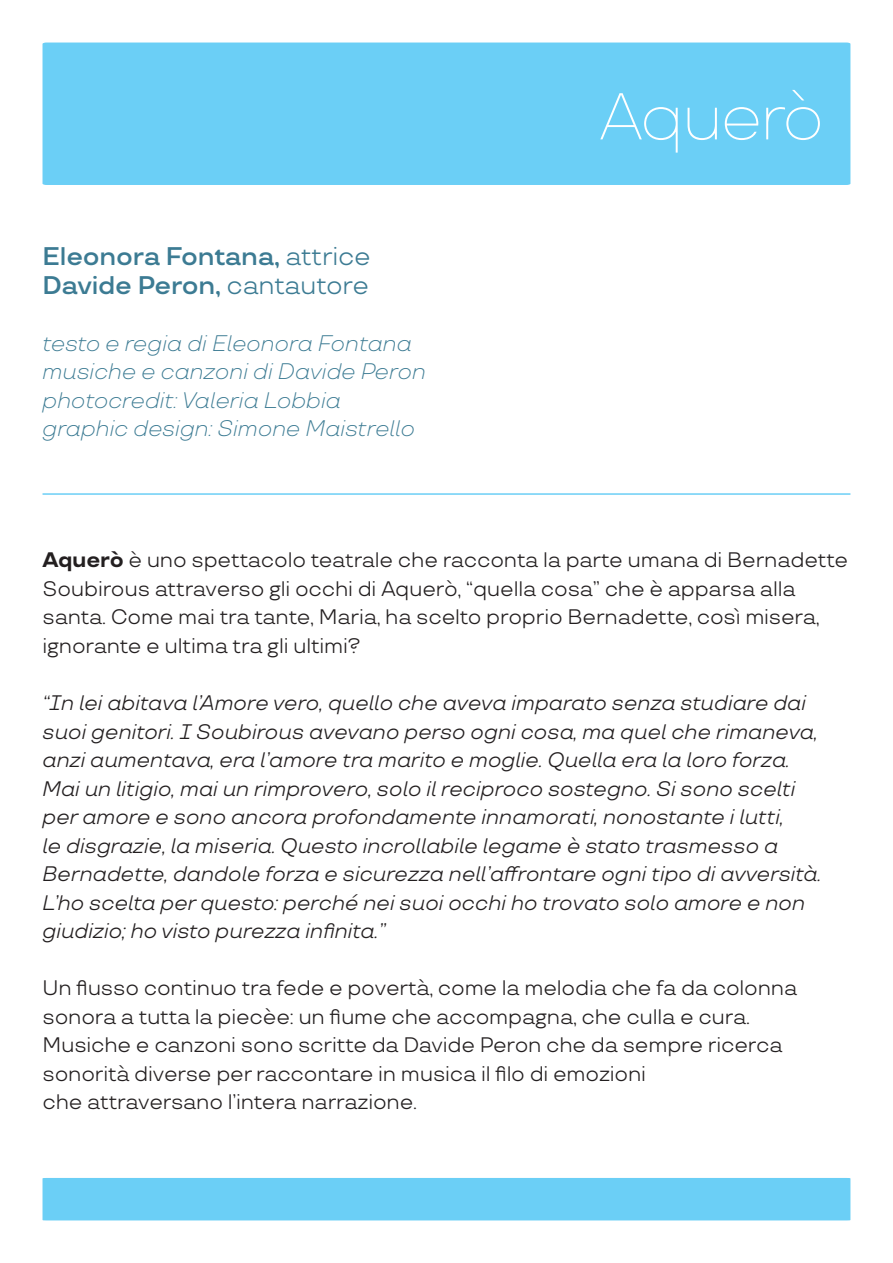
<style>
.page{position:relative;width:893px;height:1263px;background:#fff}
.page>*{position:absolute;margin:0;border:0;box-sizing:border-box;transform-origin:0 0}
.t1{font:200 66px "TT Travels";letter-spacing:-.04em;color:#fff}
.t2{font:600 25.5px "TT Travels";letter-spacing:-.01em;color:#3c7b93}
.t3{font:italic 300 22.5px "TT Travels";letter-spacing:-.01em;color:#3c7b93}
.t4{font:italic 21px/28.5px "TT Travels";letter-spacing:-.01em;color:#231f20}
.t5{font:21px/28.5px "TT Travels";letter-spacing:-.01em;color:#231f20}
.s1{font-weight:400}
.s2{font-weight:700}
</style>
<div class="page">
<div style="left:43px;top:43px;width:807px;height:142px;background:#6bcff6"></div>
<div style="left:43px;top:1178px;width:807px;height:42px;background:#6bcff6"></div>
<hr style="left:43px;top:493px;width:807px;height:2px;background:#6bcff6">
<p class="t2" style="left:43px;top:241px;width:330px">Eleonora Fontana, <span class="s1">attrice</span></p>
<p class="t2" style="left:43px;top:269px;width:328px">Davide Peron, <span class="s1">cantautore</span></p>
<p class="t3" style="left:43px;top:329px;width:371px">testo e regia di Eleonora Fontana</p>
<p class="t3" style="left:43px;top:358px;width:385px">musiche e canzoni di Davide Peron</p>
<p class="t3" style="left:43px;top:386px;width:300px">photocredit: Valeria Lobbia</p>
<p class="t3" style="left:43px;top:415px;width:374px">graphic design: Simone Maistrello</p>
<h1 class="t1" style="left:598px;top:77px;width:227px">Aquerò</h1>
<p class="t5" style="left:43px;top:546px;width:807px"><span class="s2">Aquerò</span> è uno spettacolo teatrale che racconta la parte umana di Bernadette Soubirous attraverso gli occhi di Aquerò, “quella cosa” che è apparsa alla santa. Come mai tra tante, Maria, ha scelto proprio Bernadette, così misera, ignorante e ultima tra gli ultimi?</p>
<p class="t4" style="left:43px;top:688px;width:781px">“In lei abitava l’Amore vero, quello che aveva imparato senza studiare dai suoi genitori. I Soubirous avevano perso ogni cosa, ma quel che rimaneva, anzi aumentava, era l’amore tra marito e moglie. Quella era la loro forza.<br>Mai un litigio, mai un rimprovero, solo il reciproco sostegno. Si sono scelti per amore e sono ancora profondamente innamorati, nonostante i lutti,<br>le disgrazie, la miseria. Questo incrollabile legame è stato trasmesso a Bernadette, dandole forza e sicurezza nell’affrontare ogni tipo di avversità.<br>L’ho scelta per questo: perché nei suoi occhi ho trovato solo amore e non giudizio; ho visto purezza infinita.”</p>
<p class="t5" style="left:43px;top:973px;width:756px">Un flusso continuo tra fede e povertà, come la melodia che fa da colonna sonora a tutta la piecèe: un fiume che accompagna, che culla e cura.</p>
<p class="t5" style="left:43px;top:1030px;width:741px">Musiche e canzoni sono scritte da Davide Peron che da sempre ricerca sonorità diverse per raccontare in musica il filo di emozioni</p>
<p class="t5" style="left:43px;top:1087px;width:376px">che attraversano l’intera narrazione.</p>
</div>
